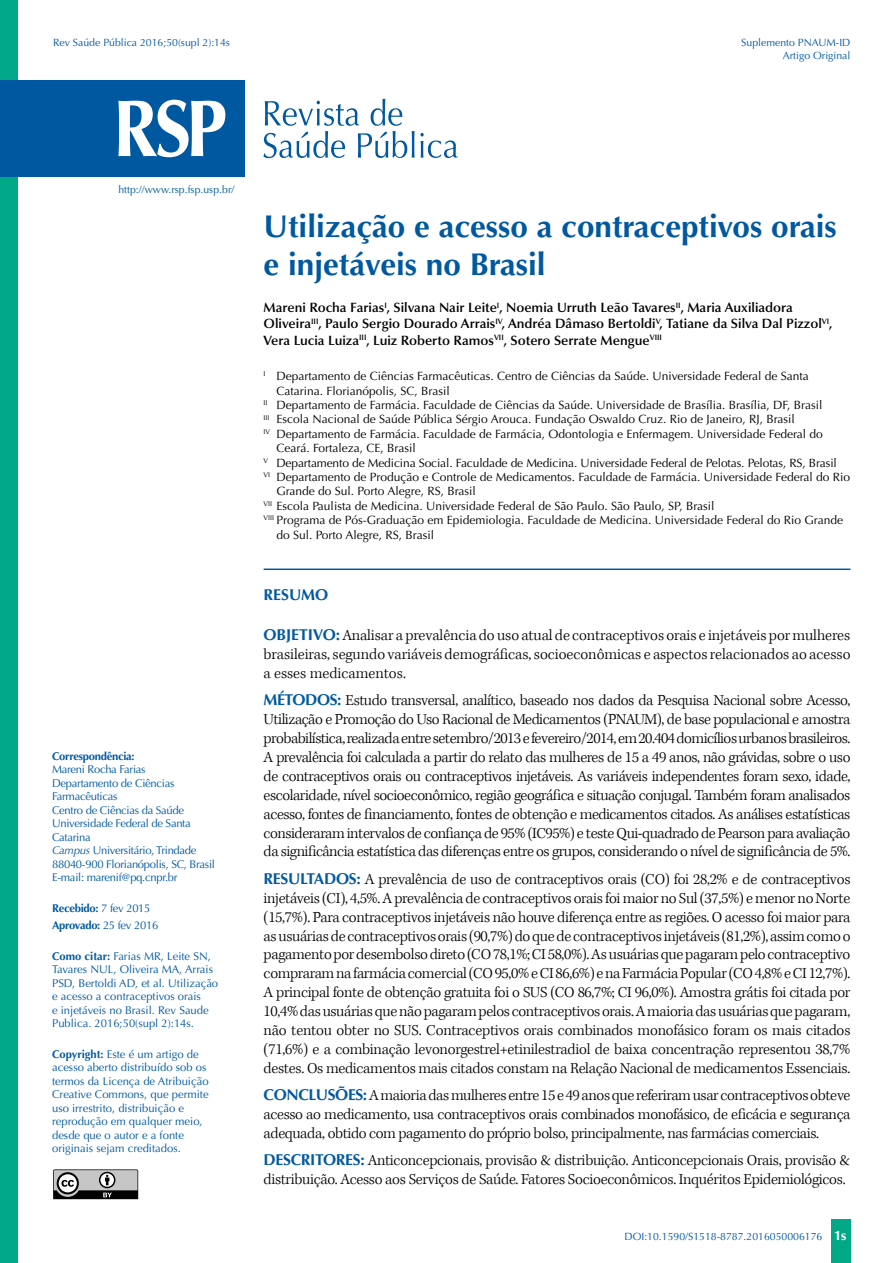
<style>
.page{position:relative;width:893px;height:1263px;background:#fff}
.page>*{position:absolute;margin:0;border:0;box-sizing:border-box;transform-origin:0 0}
.t1{font:700 31.5px/37.8px "Optima";color:#0059a0}
.t2{font:300 15.75px/18.9px "Kepler Std";letter-spacing:-.02em;color:#000;text-align:justify}
.t3{font:700 15.75px "Optima";color:#0059a0}
.t4{font:600 13.5px/16.2px "Optima";color:#000}
.t5{font:12px "Optima";color:#000}
.t6{font:11.25px/13.5px "Optima";color:#0059a0}
.t7{font:11.25px/13.5px "Optima";letter-spacing:-.025em;color:#0059a0}
.t8{font:700 11.25px/17.7px "Optima";letter-spacing:-.025em;color:#0059a0}
.t9{font:10.5px/12.6px "Optima";color:#0059a0;text-align:right}
.s1{font-style:italic}
.s2{font-weight:400}
.s3{font-weight:700}
.s4{font-family:"Optima";font-weight:700;color:#0059a0}
.s5{font-weight:700;font-size:13.5px;color:#fff}
</style>
<div class="page">
<div style="left:831px;top:1220px;width:20px;height:43px;background:#00a887"></div>
<svg style="left:53px;top:1169px;width:85px;height:30px;background:#838383"></svg>
<div style="left:0;top:0;width:18px;height:1263px;background:#00a887"></div>
<hr style="left:264px;top:568px;width:586px;height:2px;background:#0059a0">
<svg style="left:263px;top:99px;width:195px;height:59px"></svg>
<div style="left:0;top:80px;width:244px;height:96px;background:#0059a0"></div>
<svg style="left:118px;top:100px;width:107px;height:57px"></svg>
<p class="t9" style="left:53px;top:36px;width:178px">Rev Saúde Pública 2016;50(supl 2):14s</p>
<p class="t9" style="left:741px;top:36px;width:111px">Suplemento PNAUM-ID<br>Artigo Original</p>
<p class="t9" style="left:118px;top:183px;width:117px">http://www.rsp.fsp.usp.br/</p>
<p class="t8" style="left:52px;top:747px;width:84px">Correspondência:</p>
<p class="t7" style="left:52px;top:763px;width:164px">Mareni Rocha Farias<br>Departamento de Ciências<br>Farmacêuticas<br>Centro de Ciências da Saúde<br>Universidade Federal de Santa<br>Catarina<br><span class="s1">Campus</span> Universitário, Trindade<br>88040-900 Florianópolis, SC, Brasil<br>E-mail: marenif@pq.cnpr.br</p>
<p class="t8" style="left:52px;top:899px;width:108px">Recebido: <span class="s2">7 fev 2015<br></span>Aprovado: <span class="s2">25 fev 2016</span></p>
<p class="t6" style="left:52px;top:949px;width:168px"><span class="s3">Como citar:</span> Farias MR, Leite SN,<br>Tavares NUL, Oliveira MA, Arrais<br>PSD, Bertoldi AD, et al. Utilização e acesso a contraceptivos orais<br>e injetáveis no Brasil. Rev Saude<br>Publica. 2016;50(supl 2):14s.</p>
<p class="t6" style="left:52px;top:1047px;width:158px"><span class="s3">Copyright:</span> Este é um artigo de acesso aberto distribuído sob os termos da Licença de Atribuição<br>Creative Commons, que permite uso irrestrito, distribuição e reprodução em qualquer meio, desde que o autor e a fonte originais sejam creditados.</p>
<h1 class="t1" style="left:264px;top:208px;width:575px">Utilização e acesso a contraceptivos orais e injetáveis no Brasil</h1>
<p class="t4" style="left:264px;top:300px;width:571px">Mareni Rocha Farias<sup>I</sup>, Silvana Nair Leite<sup>I</sup>, Noemia Urruth Leão Tavares<sup>II</sup>, Maria Auxiliadora<br>Oliveira<sup>III</sup>, Paulo Sergio Dourado Arrais<sup>IV</sup>, Andréa Dâmaso Bertoldi<sup>V</sup>, Tatiane da Silva Dal Pizzol<sup>VI</sup>,<br>Vera Lucia Luiza<sup>III</sup>, Luiz Roberto Ramos<sup>VII</sup>, Sotero Serrate Mengue<sup>VIII</sup></p>
<p class="t5" style="left:264px;top:369px;width:547px"><sup>I</sup> Departamento de Ciências Farmacêuticas. Centro de Ciências da Saúde. Universidade Federal de Santa</p>
<p class="t5" style="left:276px;top:384px;width:175px">Catarina. Florianópolis, SC, Brasil</p>
<p class="t5" style="left:264px;top:398px;width:560px"><sup>II</sup> Departamento de Farmácia. Faculdade de Ciências da Saúde. Universidade de Brasília. Brasília, DF, Brasil</p>
<p class="t5" style="left:264px;top:412px;width:533px"><sup>III</sup> Escola Nacional de Saúde Pública Sérgio Arouca. Fundação Oswaldo Cruz. Rio de Janeiro, RJ, Brasil</p>
<p class="t5" style="left:264px;top:427px;width:561px"><sup>IV</sup> Departamento de Farmácia. Faculdade de Farmácia, Odontologia e Enfermagem. Universidade Federal do</p>
<p class="t5" style="left:276px;top:441px;width:141px">Ceará. Fortaleza, CE, Brasil</p>
<p class="t5" style="left:264px;top:456px;width:575px"><sup>V</sup> Departamento de Medicina Social. Faculdade de Medicina. Universidade Federal de Pelotas. Pelotas, RS, Brasil</p>
<p class="t5" style="left:264px;top:470px;width:588px"><sup>VI</sup> Departamento de Produção e Controle de Medicamentos. Faculdade de Farmácia. Universidade Federal do Rio</p>
<p class="t5" style="left:276px;top:484px;width:201px">Grande do Sul. Porto Alegre, RS, Brasil</p>
<p class="t5" style="left:264px;top:499px;width:452px"><sup>VII</sup> Escola Paulista de Medicina. Universidade Federal de São Paulo. São Paulo, SP, Brasil</p>
<p class="t5" style="left:264px;top:513px;width:581px"><sup>VIII</sup> Programa de Pós-Graduação em Epidemiologia. Faculdade de Medicina. Universidade Federal do Rio Grande</p>
<p class="t5" style="left:276px;top:528px;width:159px">do Sul. Porto Alegre, RS, Brasil</p>
<p class="t3" style="left:264px;top:585px;width:66px">RESUMO</p>
<p class="t2" style="left:264px;top:626px;width:588px"><span class="s4">OBJETIVO:</span> Analisar a prevalência do uso atual de contraceptivos orais e injetáveis por mulheres brasileiras, segundo variáveis demográficas, socioeconômicas e aspectos relacionados ao acesso a esses medicamentos.</p>
<p class="t2" style="left:264px;top:691px;width:588px"><span class="s4">MÉTODOS:</span> Estudo transversal, analítico, baseado nos dados da Pesquisa Nacional sobre Acesso, Utilização e Promoção do Uso Racional de Medicamentos (PNAUM), de base populacional e amostra probabilística, realizada entre setembro/2013 e fevereiro/2014, em 20.404 domicílios urbanos brasileiros.<br>A prevalência foi calculada a partir do relato das mulheres de 15 a 49 anos, não grávidas, sobre o uso de contraceptivos orais ou contraceptivos injetáveis. As variáveis independentes foram sexo, idade, escolaridade, nível socioeconômico, região geográfica e situação conjugal. Também foram analisados acesso, fontes de financiamento, fontes de obtenção e medicamentos citados. As análises estatísticas consideraram intervalos de confiança de 95% (IC95%) e teste Qui-quadrado de Pearson para avaliação da significância estatística das diferenças entre os grupos, considerando o nível de significância de 5%.</p>
<p class="t2" style="left:264px;top:870px;width:588px"><span class="s4">RESULTADOS:</span> A prevalência de uso de contraceptivos orais (CO) foi 28,2% e de contraceptivos injetáveis (CI), 4,5%. A prevalência de contraceptivos orais foi maior no Sul (37,5%) e menor no Norte (15,7%). Para contraceptivos injetáveis não houve diferença entre as regiões. O acesso foi maior para as usuárias de contraceptivos orais (90,7%) do que de contraceptivos injetáveis (81,2%), assim como o pagamento por desembolso direto (CO 78,1%; CI 58,0%). As usuárias que pagaram pelo contraceptivo compraram na farmácia comercial (CO 95,0% e CI 86,6%) e na Farmácia Popular (CO 4,8% e CI 12,7%).<br>A principal fonte de obtenção gratuita foi o SUS (CO 86,7%; CI 96,0%). Amostra grátis foi citada por 10,4% das usuárias que não pagaram pelos contraceptivos orais. A maioria das usuárias que pagaram, não tentou obter no SUS. Contraceptivos orais combinados monofásico foram os mais citados (71,6%) e a combinação levonorgestrel+etinilestradiol de baixa concentração representou 38,7% destes. Os medicamentos mais citados constam na Relação Nacional de medicamentos Essenciais.</p>
<p class="t2" style="left:264px;top:1086px;width:588px"><span class="s4">CONCLUSÕES:</span> A maioria das mulheres entre 15 e 49 anos que referiram usar contraceptivos obteve acesso ao medicamento, usa contraceptivos orais combinados monofásico, de eficácia e segurança adequada, obtido com pagamento do próprio bolso, principalmente, nas farmácias comerciais.</p>
<p class="t2" style="left:264px;top:1152px;width:588px"><span class="s4">DESCRITORES:</span> Anticoncepcionais, provisão &amp; distribuição. Anticoncepcionais Orais, provisão &amp; distribuição. Acesso aos Serviços de Saúde. Fatores Socioeconômicos. Inquéritos Epidemiológicos.</p>
<p class="t9" style="left:624px;top:1230px;width:223px">DOI:10.1590/S1518-8787.2016050006176 <span class="s5">1s</span></p>
</div>
